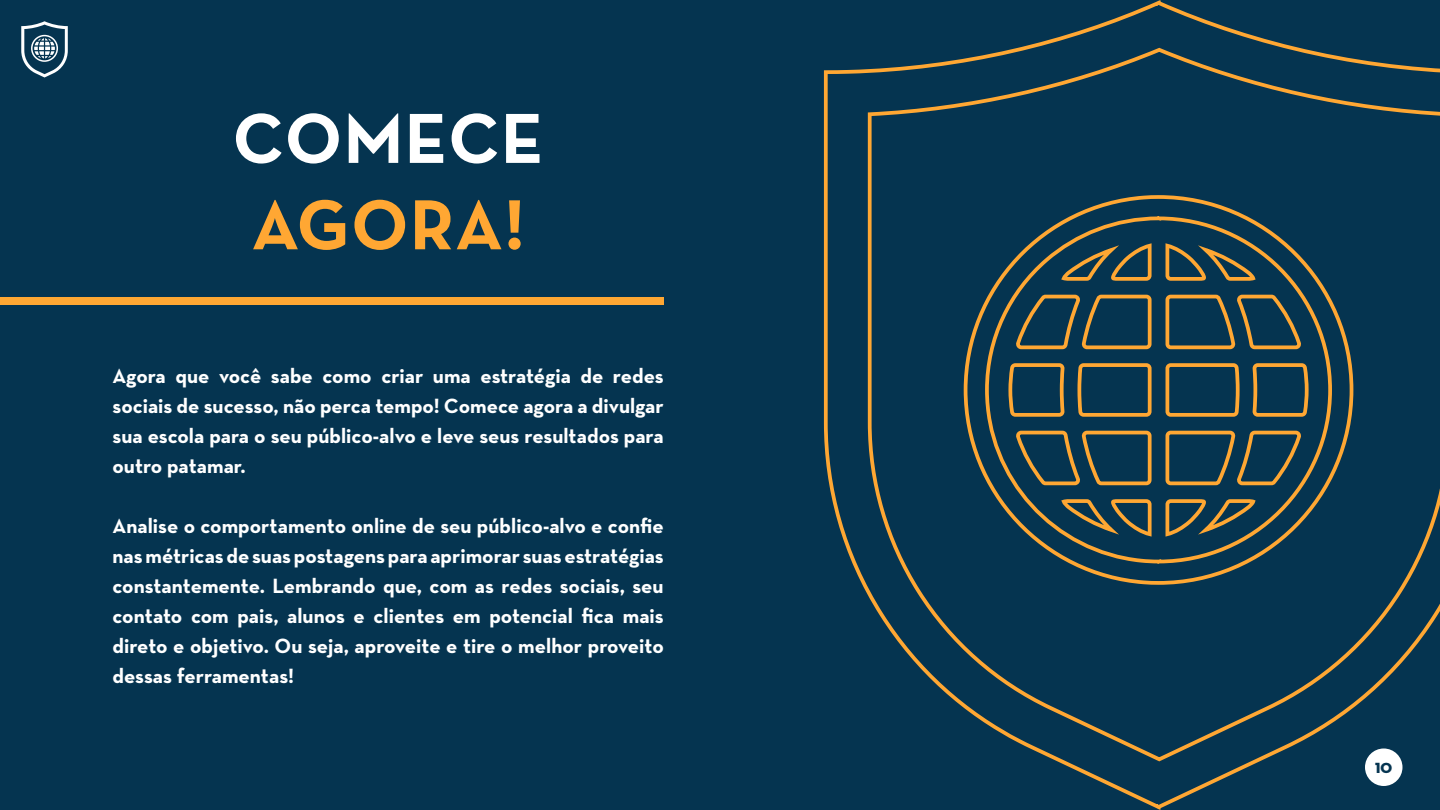
<style>
.page{position:relative;width:1440px;height:810px;background:#053450}
.page>*{position:absolute;margin:0;border:0;box-sizing:border-box;transform-origin:0 0}
.t1{font:700 72px "Neutra Text";letter-spacing:.02em;color:#fff}
.t2{font:700 72px "Neutra Text";letter-spacing:.015em;color:#ffa733}
.t3{font:700 21px/30px "Neutra Text";color:#fff;text-align:justify}
.t4{font:15px "Neutra Disp Titling";color:#053450}
</style>
<div class="page">
<svg style="left:21px;top:21px;width:47px;height:57px"></svg>
<div style="left:0;top:297px;width:664px;height:8px;background:#ffa733"></div>
<svg style="left:823px;top:0;width:617px;height:810px"></svg>
<div style="left:1365px;top:749px;width:37px;height:37px;background:#fff;border-radius:50%"></div>
<h1 class="t1" style="left:232px;top:93px;width:313px">COMECE</h1>
<h1 class="t2" style="left:252px;top:180px;width:275px">AGORA!</h1>
<p class="t3" style="left:112px;top:360px;width:553px">Agora que você sabe como criar uma estratégia de redes sociais de sucesso, não perca tempo! Comece agora a divulgar sua escola para o seu público-alvo e leve seus resultados para outro patamar.</p>
<p class="t3" style="left:112px;top:510px;width:553px">Analise o comportamento online de seu público-alvo e confie nas métricas de suas postagens para aprimorar suas estratégias constantemente. Lembrando que, com as redes sociais, seu contato com pais, alunos e clientes em potencial fica mais direto e objetivo. Ou seja, aproveite e tire o melhor proveito dessas ferramentas!</p>
<p class="t4" style="left:1375px;top:758px;width:19px">10</p>
</div>
